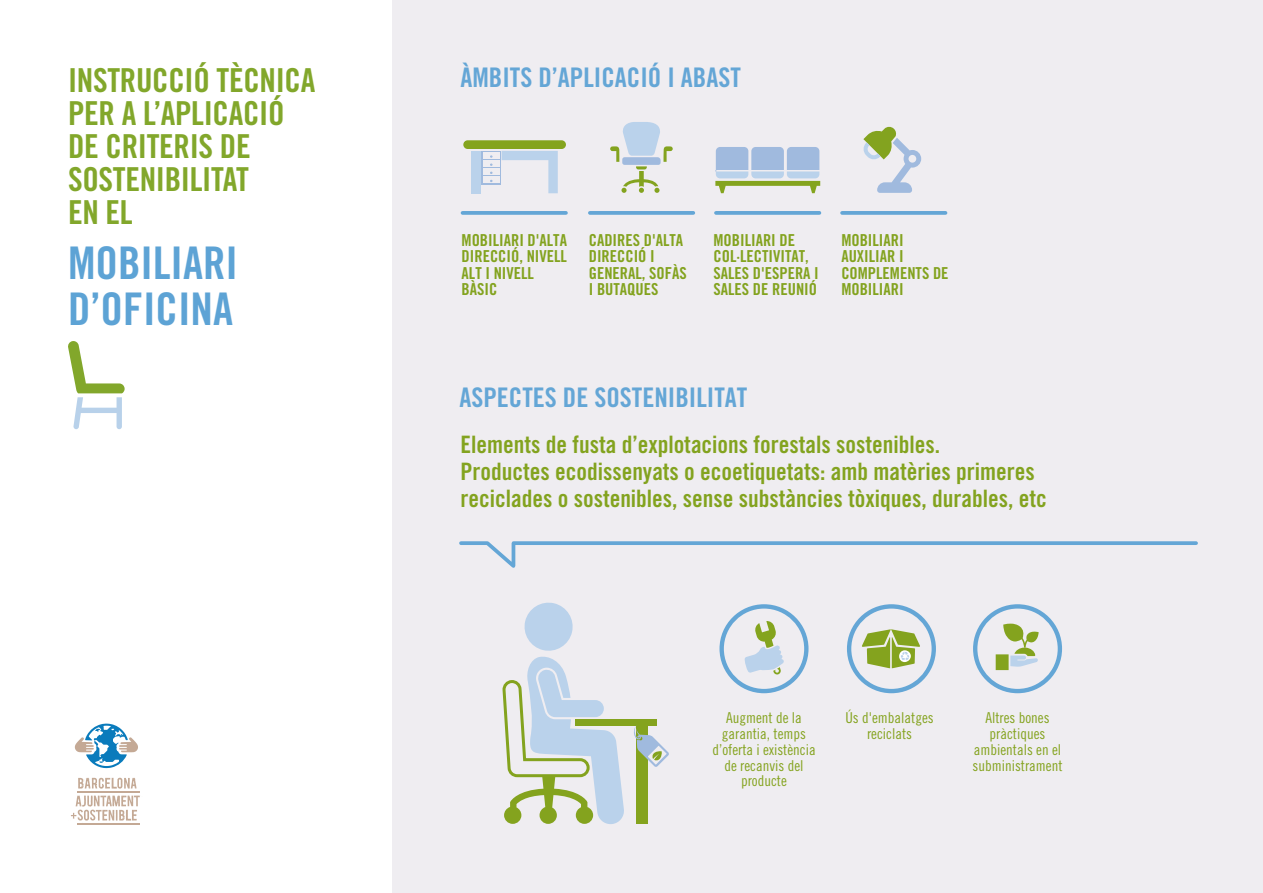
<style>
.page{position:relative;width:1263px;height:893px;background:#fff}
.page>*{position:absolute;margin:0;border:0;box-sizing:border-box;transform-origin:0 0}
.t1{font:45px/46.5px "Trade Gothic LT Std Bd Cn 20";color:#5da3d5}
.t2{font:33px/33px "Trade Gothic LT Std Bd Cn 20";letter-spacing:-.01em;color:#82a72b}
.t3{font:27px "Trade Gothic LT Std Bd Cn 20";color:#64a6d6}
.t4{font:24px/27px "Trade Gothic LT Std Bd Cn 20";color:#83a31f}
.t5{font:16.5px/16.5px "Trade Gothic LT Std Bd Cn 20";color:#83a31f}
.t6{font:15px/15.8px "Trade Gothic LT Std Cn 18";color:#84a31e;text-align:center}
</style>
<div class="page">
<hr style="left:77px;top:824px;width:63px;height:1px;background:#c4a995">
<svg style="left:71px;top:795px;width:69px;height:26px"></svg>
<svg style="left:78px;top:778px;width:59px;height:11px"></svg>
<hr style="left:77px;top:791px;width:63px;height:1px;background:#c4a995">
<svg style="left:75px;top:723px;width:63px;height:45px"></svg>
<div style="left:393px;top:0;width:870px;height:893px;background:#efedf1"></div>
<svg style="left:462px;top:211px;width:104px;height:4px"></svg>
<svg style="left:590px;top:211px;width:103px;height:4px"></svg>
<svg style="left:716px;top:211px;width:103px;height:4px"></svg>
<svg style="left:842px;top:211px;width:103px;height:4px"></svg>
<svg style="left:863px;top:126px;width:58px;height:67px"></svg>
<svg style="left:610px;top:122px;width:63px;height:71px"></svg>
<svg style="left:459px;top:541px;width:739px;height:27px"></svg>
<svg style="left:847px;top:604px;width:89px;height:89px"></svg>
<div style="left:637px;top:723px;width:11px;height:101px;background:#84a31e"></div>
<svg style="left:502px;top:602px;width:123px;height:222px"></svg>
<div style="left:576px;top:719px;width:81px;height:6px;background:#84a31e"></div>
<svg style="left:973px;top:604px;width:89px;height:89px"></svg>
<div style="left:463px;top:140px;width:103px;height:9px;background:#84a41e;border-radius:4px"></div>
<div style="left:471px;top:151px;width:10px;height:42px;background:#bad2eb"></div>
<svg style="left:502px;top:151px;width:56px;height:42px"></svg>
<svg style="left:482px;top:151px;width:19px;height:33px"></svg>
<div style="left:483px;top:152px;width:16px;height:7px;background:#efedf1"></div>
<div style="left:483px;top:160px;width:16px;height:7px;background:#efedf1"></div>
<svg style="left:490px;top:155px;width:3px;height:11px"></svg>
<div style="left:483px;top:168px;width:16px;height:7px;background:#efedf1"></div>
<div style="left:483px;top:176px;width:16px;height:7px;background:#efedf1"></div>
<svg style="left:715px;top:147px;width:105px;height:46px"></svg>
<svg style="left:719px;top:604px;width:89px;height:89px"></svg>
<svg style="left:634px;top:725px;width:35px;height:42px"></svg>
<svg style="left:68px;top:341px;width:57px;height:88px"></svg>
<h2 class="t2" style="left:68px;top:63px;width:249px">INSTRUCCIÓ TÈCNICA</h2>
<h3 class="t3" style="left:460px;top:61px;width:282px">ÀMBITS D’APLICACIÓ I ABAST</h3>
<h2 class="t2" style="left:68px;top:96px;width:218px">PER A L’APLICACIÓ<br>DE CRITERIS DE<br>SOSTENIBILITAT<br>EN EL</h2>
<h1 class="t1" style="left:68px;top:239px;width:172px">MOBILIARI<br>D’OFICINA</h1>
<p class="t5" style="left:462px;top:232px;width:107px">MOBILIARI D'ALTA<br>DIRECCIÓ, NIVELL<br>ALT I NIVELL<br>BÀSIC</p>
<p class="t5" style="left:589px;top:232px;width:100px">CADIRES D'ALTA<br>DIRECCIÓ I<br>GENERAL, SOFÀS<br>I BUTAQUES</p>
<p class="t5" style="left:713px;top:232px;width:107px">MOBILIARI DE<br>COL·LECTIVITAT,<br>SALES D'ESPERA I<br>SALES DE REUNIÓ</p>
<p class="t5" style="left:841px;top:232px;width:109px">MOBILIARI<br>AUXILIAR I<br>COMPLEMENTS DE<br>MOBILIARI</p>
<h3 class="t3" style="left:459px;top:381px;width:289px">ASPECTES DE SOSTENIBILITAT</h3>
<h3 class="t4" style="left:460px;top:431px;width:588px">Elements de fusta d’explotacions forestals sostenibles.<br>Productes ecodissenyats o ecoetiquetats: amb matèries primeres reciclades o sostenibles, sense substàncies tòxiques, durables, etc</h3>
<p class="t6" style="left:712px;top:710px;width:105px">Augment de la garantia, temps d’oferta i existència de recanvis del producte</p>
<p class="t6" style="left:845px;top:710px;width:90px">Ús d'embalatges reciclats</p>
<p class="t6" style="left:972px;top:710px;width:91px">Altres bones pràctiques ambientals en el subministrament</p>
</div>
